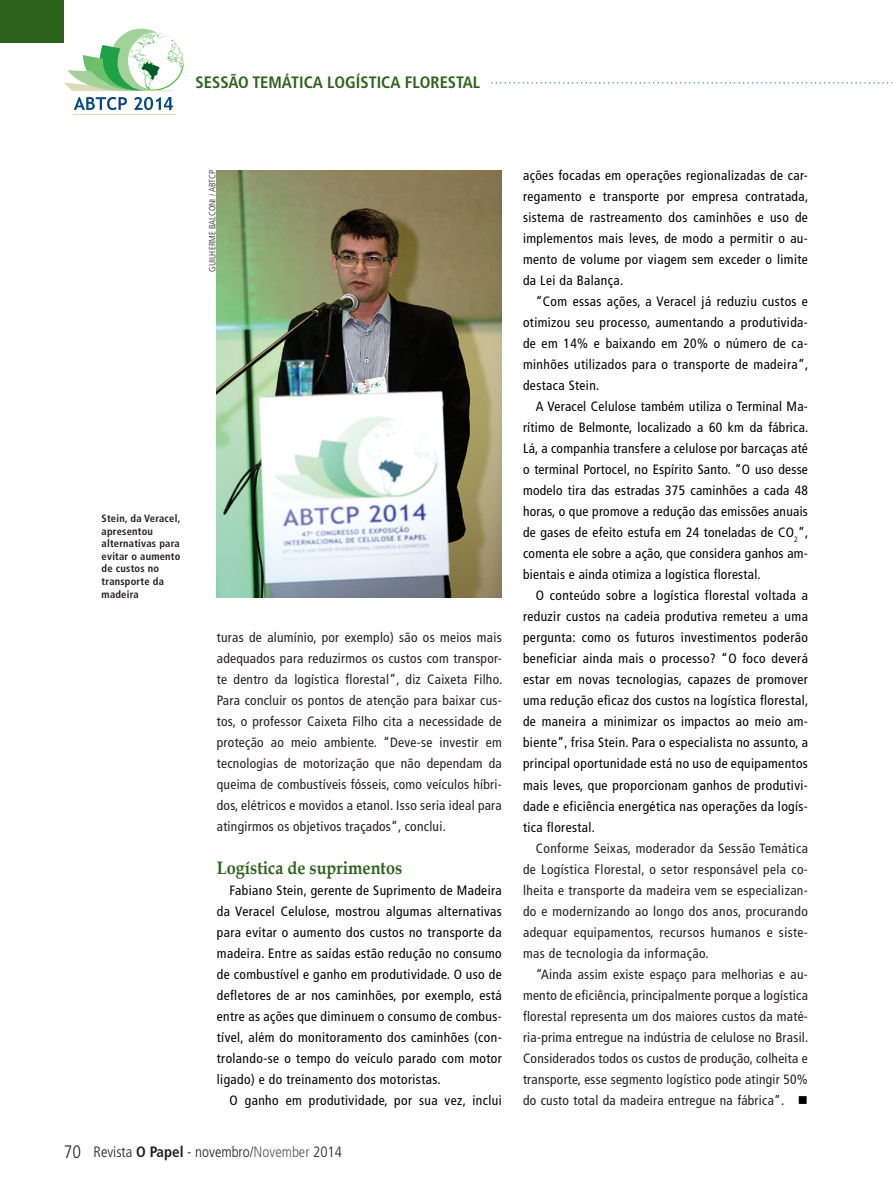
<style>
.page{position:relative;width:893px;height:1191px;background:#fff}
.page>*{position:absolute;margin:0;border:0;box-sizing:border-box;transform-origin:0 0}
.INTERTITULO{font:700 18px "Book Antiqua";color:#2d631a;scale:.9 1}
.t1{font:700 condensed 16.5px "Frutiger LT Std";color:#2d631a}
.t2{font:300 condensed 15px "Frutiger LT Std";color:#231f20}
.TEXTO{font:condensed 13.5px/21px "Frutiger LT Std";letter-spacing:.03em;color:#000;text-align:justify}
.TEXTO-2{font:condensed 13.5px/21px "Frutiger LT Std";letter-spacing:.02em;color:#231f20;text-align:justify}
.Legenda{font:700 condensed 10.5px/12.6px "Frutiger LT Std";letter-spacing:.02em;color:#231f20}
.CREDITO{font:300 condensed 9px "Frutiger LT Std";color:#231f20}
.s1{font-size:18px}
.s2{font-weight:700}
.s3{color:#57585a}
.s4{color:#000}
</style>
<div class="page">
<div style="left:0;top:0;width:64px;height:43px;background:#2d631a"></div>
<svg style="left:491px;top:82px;width:402px;height:2px"></svg>
<hr style="left:73px;top:114px;width:102px;height:1px;background:#dedab4">
<svg style="left:64px;top:28px;width:120px;height:82px"></svg>
<img style="left:217px;top:170px;width:285px;height:427px">
<p class="t1" style="left:196px;top:72px;width:286px">SESSÃO TEMÁTICA LOGÍSTICA FLORESTAL</p>
<p class="CREDITO" style="left:207px;top:271px;width:103px;rotate:-90deg">GUILHERME BALCONI / ABTCP</p>
<p class="Legenda" style="left:102px;top:512px;width:80px">Stein, da Veracel, apresentou alternativas para evitar o aumento de custos no transporte da madeira</p>
<p class="TEXTO-2" style="left:217px;top:627px;width:287px">turas de alumínio, por exemplo) são os meios mais adequados para reduzirmos os custos com transpor&shy;te dentro da logística florestal”, diz Caixeta Filho.<br>Para concluir os pontos de atenção para baixar cus&shy;tos, o professor Caixeta Filho cita a necessidade de proteção ao meio ambiente. “Deve-se investir em tecnologias de motorização que não dependam da queima de combustíveis fósseis, como veículos híbri&shy;dos, elétricos e movidos a etanol. Isso seria ideal para atingirmos os objetivos traçados”, conclui.</p>
<p class="INTERTITULO" style="left:217px;top:857px;width:207px">Logística de suprimentos</p>
<p class="TEXTO" style="left:217px;top:879px;width:286px;text-indent:13px">Fabiano Stein, gerente de Suprimento de Madeira da Veracel Celulose, mostrou algumas alternativas para evitar o aumento dos custos no transporte da madeira. Entre as saídas estão redução no consumo de combustível e ganho em produtividade. O uso de defletores de ar nos caminhões, por exemplo, está entre as ações que diminuem o consumo de combus&shy;tível, além do monitoramento dos caminhões (con&shy;trolando-se o tempo do veículo parado com motor ligado) e do treinamento dos motoristas.</p>
<p class="TEXTO" style="left:230px;top:1089px;width:274px">O ganho em produtividade, por sua vez, inclui</p>
<p class="t2" style="left:64px;top:1142px;width:280px"><span class="s1">70</span> Revista <span class="s2">O Papel</span> - novembro/<span class="s3">November</span> 2014</p>
<p class="TEXTO" style="left:523px;top:165px;width:287px">ações focadas em operações regionalizadas de car&shy;regamento e transporte por empresa contratada, sistema de rastreamento dos caminhões e uso de implementos mais leves, de modo a permitir o au&shy;mento de volume por viagem sem exceder o limite da Lei da Balança.</p>
<p class="TEXTO" style="left:523px;top:291px;width:287px;text-indent:13px">“Com essas ações, a Veracel já reduziu custos e otimizou seu processo, aumentando a produtivida&shy;de em 14% e baixando em 20% o número de ca&shy;minhões utilizados para o transporte de madeira”, destaca Stein.</p>
<p class="TEXTO" style="left:523px;top:396px;width:287px;text-indent:13px">A Veracel Celulose também utiliza o Terminal Ma&shy;rítimo de Belmonte, localizado a 60 km da fábrica.<br>Lá, a companhia transfere a celulose por barcaças até o terminal Portocel, no Espírito Santo. “O uso desse modelo tira das estradas 375 caminhões a cada 48 horas, o que promove a redução das emissões anuais de gases de efeito estufa em 24 toneladas de CO<sub>2</sub>”, comenta ele sobre a ação, que considera ganhos am&shy;bientais e ainda otimiza a logística florestal.</p>
<p class="TEXTO" style="left:523px;top:585px;width:287px;text-indent:13px">O conteúdo sobre a logística florestal voltada a reduzir custos na cadeia produtiva remeteu a uma pergunta: como os futuros investimentos poderão beneficiar ainda mais o processo? “O foco deverá estar em novas tecnologias, capazes de promover uma redução eficaz dos custos na logística florestal, de maneira a minimizar os impactos ao meio am&shy;biente”, frisa Stein. Para o especialista no assunto, a principal oportunidade está no uso de equipamentos mais leves, que proporcionam ganhos de produtivi&shy;dade e eficiência energética nas operações da logís&shy;tica florestal.</p>
<p class="TEXTO-2" style="left:523px;top:837px;width:286px;text-indent:13px">Conforme Seixas, moderador da Sessão Temática de Logística Florestal, o setor responsável pela co&shy;lheita e transporte da madeira vem se especializan&shy;do e modernizando ao longo dos anos, procurando adequar equipamentos, recursos humanos e siste&shy;mas de tecnologia da informação.</p>
<p class="TEXTO-2" style="left:523px;top:963px;width:287px;text-indent:13px">“Ainda assim existe espaço para melhorias e au&shy;mento de eficiência, principalmente porque a logística florestal representa um dos maiores custos da maté&shy;ria-prima entregue na indústria de celulose no Brasil.<br>Considerados todos os custos de produção, colheita e transporte, esse segmento logístico pode atingir 50% do custo total da madeira entregue na fábrica”. <span class="s4">■</span></p>
</div>
